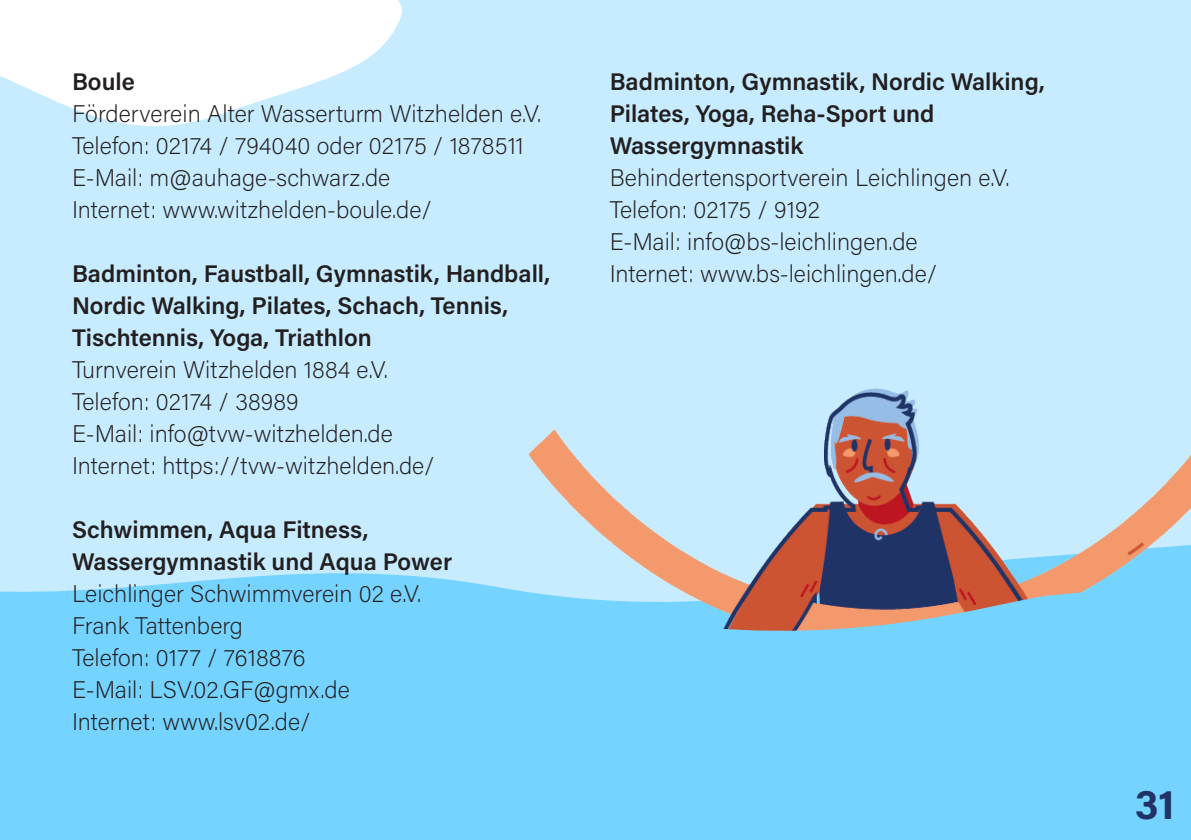
<style>
.page{position:relative;width:1191px;height:840px;background:#fff}
.page>*{position:absolute;margin:0;border:0;box-sizing:border-box;transform-origin:0 0}
.t1{font:700 42px "Acumin Pro";color:#213366}
.t2{font:200 24px "Acumin Pro";color:#231f20}
.t3{font:600 24px/32px "Acumin Pro";color:#231f20}
</style>
<div class="page">
<div style="left:0;top:0;width:1191px;height:839px;background:#c7ecff"></div>
<svg style="left:0;top:0;width:402px;height:126px;fill:#fff"></svg>
<img style="left:528px;top:388px;width:663px;height:175px">
<svg style="left:0;top:563px;width:1191px;height:276px;background:#7cccf4"></svg>
<p class="t3" style="left:72px;top:64px;width:64px">Boule</p>
<p class="t2" style="left:72px;top:97px;width:471px">Förderverein Alter Wasserturm Witzhelden e.V.</p>
<p class="t2" style="left:72px;top:129px;width:453px">Telefon: 02174 / 794040 oder 02175 / 1878511</p>
<p class="t2" style="left:72px;top:161px;width:320px">E-Mail: m@auhage-schwarz.de</p>
<p class="t2" style="left:72px;top:193px;width:361px">Internet: www.witzhelden-boule.de/</p>
<p class="t3" style="left:72px;top:256px;width:479px">Badminton, Faustball, Gymnastik, Handball,<br>Nordic Walking, Pilates, Schach, Tennis,</p>
<p class="t3" style="left:72px;top:320px;width:301px">Tischtennis, Yoga, Triathlon</p>
<p class="t2" style="left:72px;top:353px;width:317px">Turnverein Witzhelden 1884 e.V.</p>
<p class="t2" style="left:72px;top:385px;width:228px">Telefon: 02174 / 38989</p>
<p class="t2" style="left:72px;top:417px;width:322px">E-Mail: info@tvw-witzhelden.de</p>
<p class="t2" style="left:72px;top:449px;width:364px">Internet: https://tvw-witzhelden.de/</p>
<p class="t3" style="left:72px;top:512px;width:298px">Schwimmen, Aqua Fitness,</p>
<p class="t3" style="left:72px;top:544px;width:381px">Wassergymnastik und Aqua Power</p>
<p class="t2" style="left:72px;top:577px;width:351px">Leichlinger Schwimmverein 02 e.V.</p>
<p class="t2" style="left:72px;top:609px;width:172px">Frank Tattenberg</p>
<p class="t2" style="left:72px;top:641px;width:235px">Telefon: 0177 / 7618876</p>
<p class="t2" style="left:72px;top:673px;width:279px">E-Mail: LSV.02.GF@gmx.de</p>
<p class="t2" style="left:72px;top:705px;width:240px">Internet: www.lsv02.de/</p>
<p class="t3" style="left:609px;top:64px;width:437px">Badminton, Gymnastik, Nordic Walking,</p>
<p class="t3" style="left:609px;top:96px;width:326px">Pilates, Yoga, Reha-Sport und</p>
<p class="t3" style="left:609px;top:128px;width:195px">Wassergymnastik</p>
<p class="t2" style="left:609px;top:161px;width:401px">Behindertensportverein Leichlingen e.V.</p>
<p class="t2" style="left:609px;top:193px;width:212px">Telefon: 02175 / 9192</p>
<p class="t2" style="left:609px;top:225px;width:309px">E-Mail: info@bs-leichlingen.de</p>
<p class="t2" style="left:609px;top:257px;width:329px">Internet: www.bs-leichlingen.de/</p>
<p class="t1" style="left:1135px;top:774px;width:41px">31</p>
</div>
